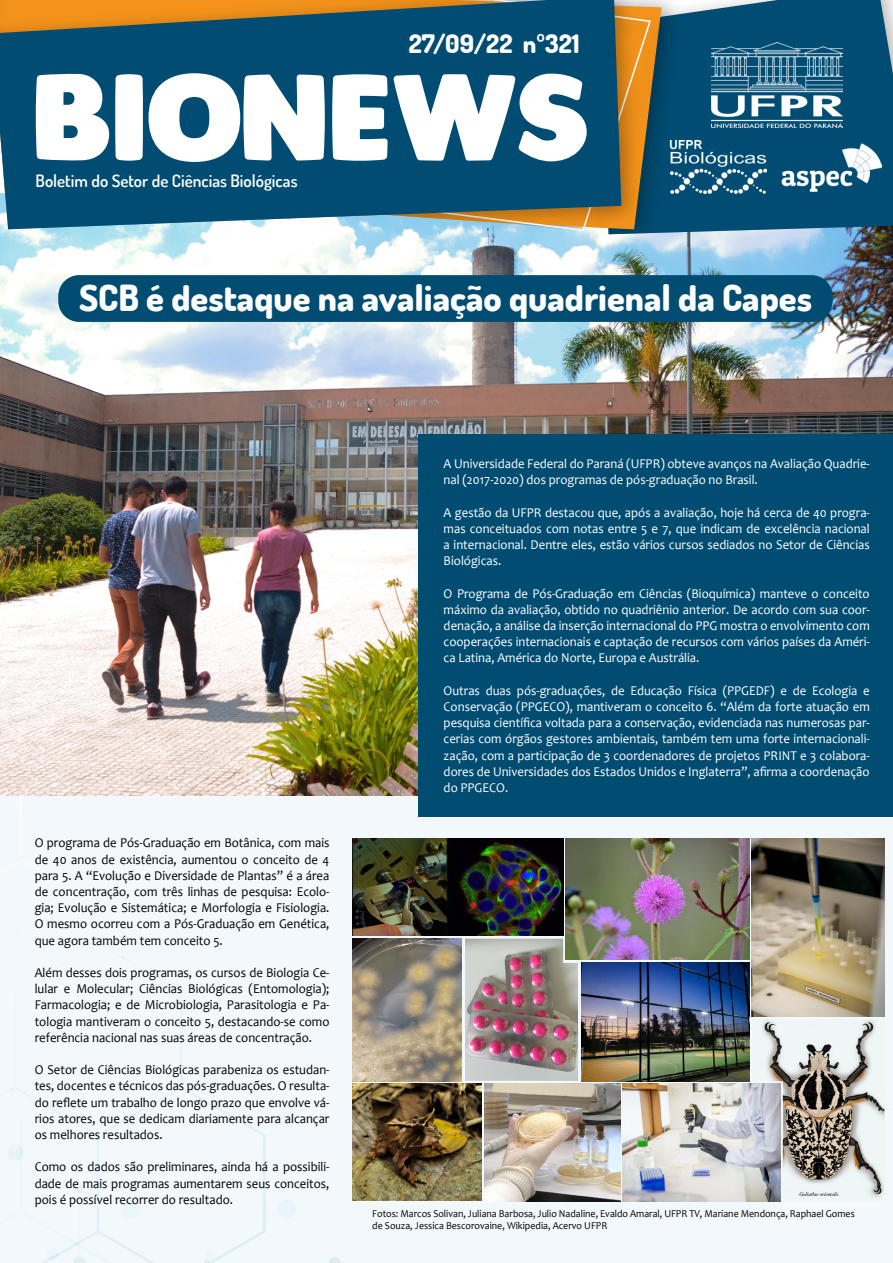
<style>
.page{position:relative;width:893px;height:1263px;background:#fff}
.page>*{position:absolute;margin:0;border:0;box-sizing:border-box;transform-origin:0 0}
.t1{font:116.85px "Plumpfull";color:#fff}
.t2{font:800 36px "Dosis";color:#fff}
.t3{font:800 25.5px "Dosis";color:#fff}
.t4{font:600 16.95px "Dosis";color:#fff}
.t5{font:13.5px/16.2px "Candara";color:#fff;text-align:justify;scale:.94 1}
.t6{font:13.5px/16.2px "Candara";color:#020304;text-align:justify;scale:.94 1}
.t7{font:10.5px/12.6px "Candara";color:#020203;scale:.94 1}
.s1{font-weight:600}
</style>
<div class="page">
<div style="left:23px;top:795px;width:870px;height:468px;background:#f3f8fc"></div>
<div style="left:13px;top:942px;width:170px;height:144px;background:#f3f8fc"></div>
<div style="left:0;top:1086px;width:266px;height:177px;background:#f3f8fc"></div>
<img style="left:117px;top:1230px;width:42px;height:33px">
<img style="left:7px;top:1144px;width:17px;height:17px">
<svg style="left:329px;top:1257px;width:12px;height:6px"></svg>
<div style="left:676px;top:816px;width:77px;height:25px;background:#f3f8fc"></div>
<img style="left:753px;top:816px;width:140px;height:132px">
<img style="left:831px;top:948px;width:62px;height:163px">
<div style="left:56px;top:1076px;width:68px;height:157px;background:#f3f8fc"></div>
<img style="left:0;top:1083px;width:19px;height:23px">
<div style="left:130px;top:1078px;width:157px;height:175px;background:#f3f8fc"></div>
<img style="left:117px;top:1214px;width:5px;height:27px">
<div style="left:139px;top:1214px;width:70px;height:46px;background:#f3f8fc"></div>
<img style="left:0;top:795px;width:23px;height:63px">
<div style="left:0;top:858px;width:124px;height:218px;background:#f3f8fc"></div>
<svg style="left:121px;top:955px;width:3px;height:5px"></svg>
<svg style="left:11px;top:853px;width:9px;height:13px"></svg>
<img style="left:23px;top:1076px;width:29px;height:19px">
<svg style="left:23px;top:1091px;width:4px;height:4px"></svg>
<img style="left:9px;top:1087px;width:14px;height:7px">
<img style="left:0;top:1156px;width:23px;height:54px">
<img style="left:19px;top:1149px;width:4px;height:11px">
<img style="left:11px;top:1089px;width:12px;height:60px">
<svg style="left:0;top:1079px;width:15px;height:13px"></svg>
<div style="left:0;top:1210px;width:117px;height:53px;background:#f3f8fc"></div>
<svg style="left:73px;top:1235px;width:15px;height:13px"></svg>
<img style="left:749px;top:841px;width:3px;height:17px">
<img style="left:749px;top:933px;width:3px;height:13px">
<svg style="left:49px;top:1070px;width:8px;height:8px"></svg>
<img style="left:123px;top:1112px;width:15px;height:15px">
<img style="left:123px;top:1113px;width:14px;height:9px">
<img style="left:201px;top:1067px;width:15px;height:15px">
<img style="left:278px;top:1111px;width:17px;height:17px">
<svg style="left:47px;top:1248px;width:12px;height:12px"></svg>
<img style="left:277px;top:1200px;width:19px;height:19px">
<img style="left:121px;top:1199px;width:20px;height:20px">
<svg style="left:204px;top:1251px;width:8px;height:12px"></svg>
<img style="left:0;top:234px;width:893px;height:561px">
<div style="left:418px;top:434px;width:475px;height:382px;background:#014d72"></div>
<div style="left:58px;top:275px;width:775px;height:47px;background:#014d72;border-radius:21px"></div>
<img style="left:353px;top:838px;width:210px;height:98px">
<img style="left:566px;top:838px;width:183px;height:121px">
<img style="left:353px;top:938px;width:109px;height:143px">
<img style="left:353px;top:1083px;width:129px;height:118px">
<img style="left:581px;top:962px;width:168px;height:119px">
<img style="left:623px;top:1083px;width:129px;height:118px">
<img style="left:484px;top:1083px;width:136px;height:118px">
<img style="left:465px;top:939px;width:113px;height:142px">
<img style="left:752px;top:1019px;width:132px;height:182px">
<img style="left:752px;top:839px;width:132px;height:177px">
<svg style="left:690px;top:0;width:203px;height:234px;background:#0d5579"></svg>
<img style="left:712px;top:42px;width:131px;height:86px">
<img style="left:782px;top:143px;width:99px;height:49px">
<img style="left:687px;top:140px;width:80px;height:54px">
<img style="left:649px;top:0;width:38px;height:234px">
<img style="left:0;top:0;width:649px;height:234px">
<svg style="left:0;top:0;width:621px;height:229px;background:#1a566e"></svg>
<h3 class="t3" style="left:409px;top:27px;width:172px">27/09/22 n<span class="s1">º</span>321</h3>
<h1 class="t1" style="left:33px;top:38px;width:556px">BIONEWS</h1>
<p class="t4" style="left:36px;top:170px;width:263px">Boletim do Setor de Ciências Biológicas</p>
<h2 class="t2" style="left:79px;top:274px;width:735px">SCB é destaque na avaliação quadrienal da Capes</h2>
<p class="t6" style="left:35px;top:835px;width:315px">O programa de Pós-Graduação em Botânica, com mais de 40 anos de existência, aumentou o conceito de 4 para 5. A “Evolução e Diversidade de Plantas” é a área de concentração, com três linhas de pesquisa: Ecolo&shy;gia; Evolução e Sistemática; e Morfologia e Fisiologia.<br>O mesmo ocorreu com a Pós-Graduação em Genética, que agora também tem conceito 5.</p>
<p class="t6" style="left:35px;top:964px;width:315px">Além desses dois programas, os cursos de Biologia Ce&shy;lular e Molecular; Ciências Biológicas (Entomologia); Farmacologia; e de Microbiologia, Parasitologia e Pa&shy;tologia mantiveram o conceito 5, destacando-se como referência nacional nas suas áreas de concentração.</p>
<p class="t6" style="left:35px;top:1062px;width:315px">O Setor de Ciências Biológicas parabeniza os estudan&shy;tes, docentes e técnicos das pós-graduações. O resulta&shy;do reflete um trabalho de longo prazo que envolve vá&shy;rios atores, que se dedicam diariamente para alcançar os melhores resultados.</p>
<p class="t6" style="left:35px;top:1159px;width:315px">Como os dados são preliminares, ainda há a possibili&shy;dade de mais programas aumentarem seus conceitos, pois é possível recorrer do resultado.</p>
<p class="t5" style="left:444px;top:455px;width:455px">A Universidade Federal do Paraná (UFPR) obteve avanços na Avaliação Quadrie&shy;nal (2017-2020) dos programas de pós-graduação no Brasil.</p>
<p class="t5" style="left:444px;top:504px;width:455px">A gestão da UFPR destacou que, após a avaliação, hoje há cerca de 40 progra&shy;mas conceituados com notas entre 5 e 7, que indicam de excelência nacional a internacional. Dentre eles, estão vários cursos sediados no Setor de Ciências Biológicas.</p>
<p class="t5" style="left:444px;top:585px;width:455px">O Programa de Pós-Graduação em Ciências (Bioquímica) manteve o conceito máximo da avaliação, obtido no quadriênio anterior. De acordo com sua coor&shy;denação, a análise da inserção internacional do PPG mostra o envolvimento com cooperações internacionais e captação de recursos com vários países da Améri&shy;ca Latina, América do Norte, Europa e Austrália.</p>
<p class="t5" style="left:444px;top:682px;width:455px">Outras duas pós-graduações, de Educação Física (PPGEDF) e de Ecologia e Conservação (PPGECO), mantiveram o conceito 6. “Além da forte atuação em pesquisa científica voltada para a conservação, evidenciada nas numerosas par&shy;cerias com órgãos gestores ambientais, também tem uma forte internacionali&shy;zação, com a participação de 3 coordenadores de projetos PRINT e 3 colabora&shy;dores de Universidades dos Estados Unidos e Inglaterra”, afirma a coordenação do PPGECO.</p>
<p class="t7" style="left:372px;top:1207px;width:515px">Fotos: Marcos Solivan, Juliana Barbosa, Julio Nadaline, Evaldo Amaral, UFPR TV, Mariane Mendonça, Raphael Gomes de Souza, Jessica Bescorovaine, Wikipedia, Acervo UFPR</p>
</div>
